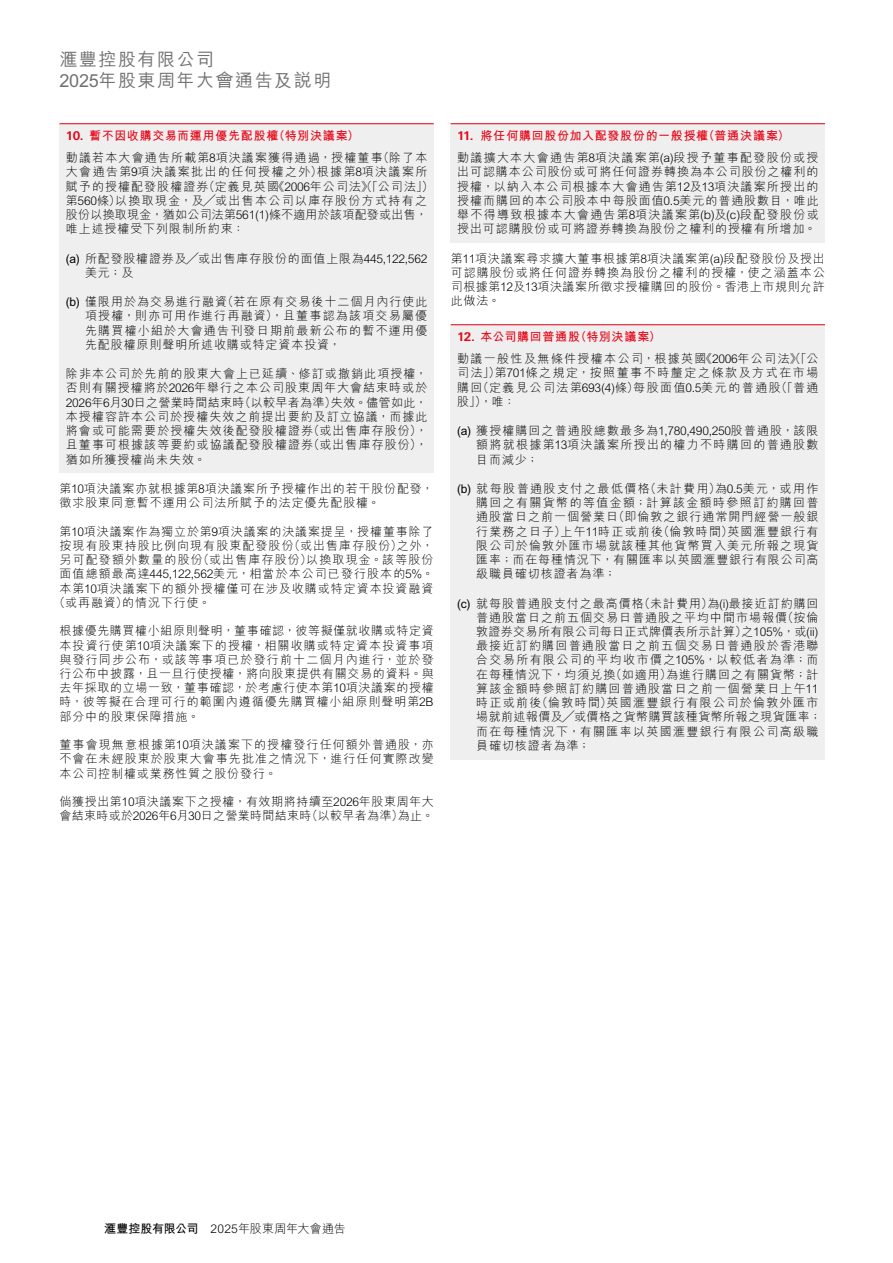
<style>
.page{position:relative;width:893px;height:1263px;background:#fff}
.page>*{position:absolute;margin:0;border:0;box-sizing:border-box;transform-origin:0 0}
.t1{font:500 18px/21px "M Hei HK";letter-spacing:.085em;color:#727171}
.t2{font:300 12px/14.2px "M Hei HK";letter-spacing:.08em;color:#000;text-align:justify}
.t3{font:300 12px/14.2px "M Hei HK";letter-spacing:.025em;color:#000}
.t4{font:300 12px/21.8px "M Hei HK";letter-spacing:.11em;color:#000}
.t5{font:300 12px/21.8px "M Hei HK";letter-spacing:.115em;color:#000}
.t6{font:300 12px "M Hei HK";letter-spacing:.01em;color:#000}
.s1{font-family:"Univers Nextfor HSBC";font-weight:700;color:#e60012}
.s2{font-weight:700;color:#e60012}
.s3{font-weight:700}
</style>
<div class="page">
<div style="left:60px;top:124px;width:374px;height:27px;background:#efefef"></div>
<hr style="left:60px;top:123px;width:374px;height:1px;background:#e60012">
<div style="left:60px;top:138px;width:374px;height:105px;background:#efefef"></div>
<div style="left:60px;top:239px;width:374px;height:48px;background:#efefef"></div>
<div style="left:60px;top:282px;width:374px;height:77px;background:#efefef"></div>
<div style="left:60px;top:354px;width:374px;height:119px;background:#efefef"></div>
<div style="left:451px;top:124px;width:374px;height:27px;background:#efefef"></div>
<hr style="left:451px;top:123px;width:374px;height:1px;background:#e60012">
<div style="left:451px;top:138px;width:374px;height:105px;background:#efefef"></div>
<div style="left:451px;top:325px;width:374px;height:27px;background:#efefef"></div>
<hr style="left:451px;top:324px;width:374px;height:1px;background:#e60012">
<div style="left:451px;top:339px;width:374px;height:77px;background:#efefef"></div>
<div style="left:451px;top:411px;width:374px;height:62px;background:#efefef"></div>
<div style="left:451px;top:469px;width:374px;height:119px;background:#efefef"></div>
<div style="left:451px;top:584px;width:374px;height:176px;background:#efefef"></div>
<h1 class="t1" style="left:60px;top:47px;width:273px">滙豐控股有限公司<br>2025年股東周年大會通告及說明</h1>
<p class="t2" style="left:66px;top:125px;width:363px;line-height:21.8px"><span class="s1">10.</span> <span class="s2">暫不因收購交易而運用優先配股權（特別決議案）<br></span>動議若本大會通告所載第8項決議案獲得通過，授權董事（除了本</p>
<p class="t2" style="left:66px;top:164px;width:369px;text-align:left">大會通告第9項決議案批出的任何授權之外）根據第8項決議案所賦予的授權配發股權證券（定義見英國《2006年公司法》（「公司法」）第560條）以換取現金，及╱或出售本公司以庫存股份方式持有之股份以換取現金，猶如公司法第561(1)條不適用於該項配發或出售，唯上述授權受下列限制所約束：</p>
<p class="t2" style="left:85px;top:251px;width:344px;text-indent:-19px"><span class="s3">(a)</span> 所配發股權證券及╱或出售庫存股份的面值上限為445,122,562美元；及</p>
<p class="t2" style="left:85px;top:294px;width:344px;text-indent:-19px"><span class="s3">(b)</span> 僅限用於為交易進行融資（若在原有交易後十二個月內行使此項授權，則亦可用作進行再融資），且董事認為該項交易屬優先購買權小組於大會通告刊發日期前最新公布的暫不運用優先配股權原則聲明所述收購或特定資本投資，</p>
<p class="t2" style="left:66px;top:366px;width:363px">除非本公司於先前的股東大會上已延續、修訂或撤銷此項授權，否則有關授權將於2026年舉行之本公司股東周年大會結束時或於2026年6月30日之營業時間結束時（以較早者為準）失效。儘管如此，本授權容許本公司於授權失效之前提出要約及訂立協議，而據此將會或可能需要於授權失效後配發股權證券（或出售庫存股份），且董事可根據該等要約或協議配發股權證券（或出售庫存股份），猶如所獲授權尚未失效。</p>
<p class="t2" style="left:60px;top:481px;width:376px">第10項決議案亦就根據第8項決議案所予授權作出的若干股份配發，徵求股東同意暫不運用公司法所賦予的法定優先配股權。</p>
<p class="t2" style="left:60px;top:523px;width:376px">第10項決議案作為獨立於第9項決議案的決議案提呈，授權董事除了</p>
<p class="t2" style="left:60px;top:538px;width:376px">按現有股東持股比例向現有股東配發股份（或出售庫存股份）之外，</p>
<p class="t2" style="left:60px;top:552px;width:376px">另可配發額外數量的股份（或出售庫存股份）以換取現金。該等股份</p>
<p class="t2" style="left:60px;top:566px;width:376px">面值總額最高達445,122,562美元，相當於本公司已發行股本的5%。</p>
<p class="t2" style="left:60px;top:580px;width:376px">本第10項決議案下的額外授權僅可在涉及收購或特定資本投資融資</p>
<p class="t2" style="left:54px;top:595px;width:158px">（或再融資）的情況下行使。</p>
<p class="t2" style="left:60px;top:623px;width:376px">根據優先購買權小組原則聲明，董事確認，彼等擬僅就收購或特定資本投資行使第10項決議案下的授權，相關收購或特定資本投資事項與發行同步公布，或該等事項已於發行前十二個月內進行，並於發行公布中披露，且一旦行使授權，將向股東提供有關交易的資料。與去年採取的立場一致，董事確認，於考慮行使本第10項決議案的授權時，彼等擬在合理可行的範圍內遵循優先購買權小組原則聲明第2B部分中的股東保障措施。</p>
<p class="t2" style="left:60px;top:737px;width:376px">董事會現無意根據第10項決議案下的授權發行任何額外普通股，亦不會在未經股東於股東大會事先批准之情況下，進行任何實際改變本公司控制權或業務性質之股份發行。</p>
<p class="t3" style="left:60px;top:794px;width:376px">倘獲授出第10項決議案下之授權，有效期將持續至2026年股東周年大會結束時或於2026年6月30日之營業時間結束時（以較早者為準）為止。</p>
<p class="t4" style="left:457px;top:125px;width:363px"><span class="s1">11.</span> <span class="s2">將任何購回股份加入配發股份的一般授權（普通決議案）<br></span>動議擴大本大會通告第8項決議案第(a)段授予董事配發股份或授</p>
<p class="t2" style="left:457px;top:164px;width:363px">出可認購本公司股份或可將任何證券轉換為本公司股份之權利的授權，以納入本公司根據本大會通告第12及13項決議案所授出的授權而購回的本公司股本中每股面值0.5美元的普通股數目，唯此舉不得導致根據本大會通告第8項決議案第(b)及(c)段配發股份或授出可認購股份或可將證券轉換為股份之權利的授權有所增加。</p>
<p class="t2" style="left:451px;top:251px;width:376px">第11項決議案尋求擴大董事根據第8項決議案第(a)段配發股份及授出可認購股份或將任何證券轉換為股份之權利的授權，使之涵蓋本公司根據第12及13項決議案所徵求授權購回的股份。香港上市規則允許此做法。</p>
<p class="t5" style="left:457px;top:326px;width:363px"><span class="s1">12.</span> <span class="s2">本公司購回普通股（特別決議案）<br></span>動議一般性及無條件授權本公司，根據英國《2006年公司法》（「公</p>
<p class="t2" style="left:457px;top:365px;width:363px">司法」）第701條之規定，按照董事不時釐定之條款及方式在市場購回（定義見公司法第693(4)條）每股面值0.5美元的普通股（「普通股」），唯：</p>
<p class="t2" style="left:476px;top:423px;width:344px;text-indent:-19px"><span class="s3">(a)</span> 獲授權購回之普通股總數最多為1,780,490,250股普通股，該限額將就根據第13項決議案所授出的權力不時購回的普通股數目而減少；</p>
<p class="t2" style="left:476px;top:481px;width:344px;text-indent:-19px"><span class="s3">(b)</span> 就每股普通股支付之最低價格（未計費用）為0.5美元，或用作購回之有關貨幣的等值金額；計算該金額時參照訂約購回普通股當日之前一個營業日（即倫敦之銀行通常開門經營一般銀行業務之日子）上午11時正或前後（倫敦時間）英國滙豐銀行有限公司於倫敦外匯市場就該種其他貨幣買入美元所報之現貨匯率；而在每種情況下，有關匯率以英國滙豐銀行有限公司高級職員確切核證者為準；</p>
<p class="t2" style="left:476px;top:595px;width:347px;text-align:left;text-indent:-19px"><span class="s3">(c)</span> 就每股普通股支付之最高價格（未計費用）為(i)最接近訂約購回普通股當日之前五個交易日普通股之平均中間市場報價（按倫敦證券交易所有限公司每日正式牌價表所示計算）之105%，或(ii)最接近訂約購回普通股當日之前五個交易日普通股於香港聯合交易所有限公司的平均收市價之105%，以較低者為準；而在每種情況下，均須兌換（如適用）為進行購回之有關貨幣；計算該金額時參照訂約購回普通股當日之前一個營業日上午11時正或前後（倫敦時間）英國滙豐銀行有限公司於倫敦外匯市場就前述報價及╱或價格之貨幣購買該種貨幣所報之現貨匯率；而在每種情況下，有關匯率以英國滙豐銀行有限公司高級職員確切核證者為準；</p>
<p class="t6" style="left:104px;top:1220px;width:243px"><span class="s3">滙豐控股有限公司</span> 2025年股東周年大會通告</p>
</div>
